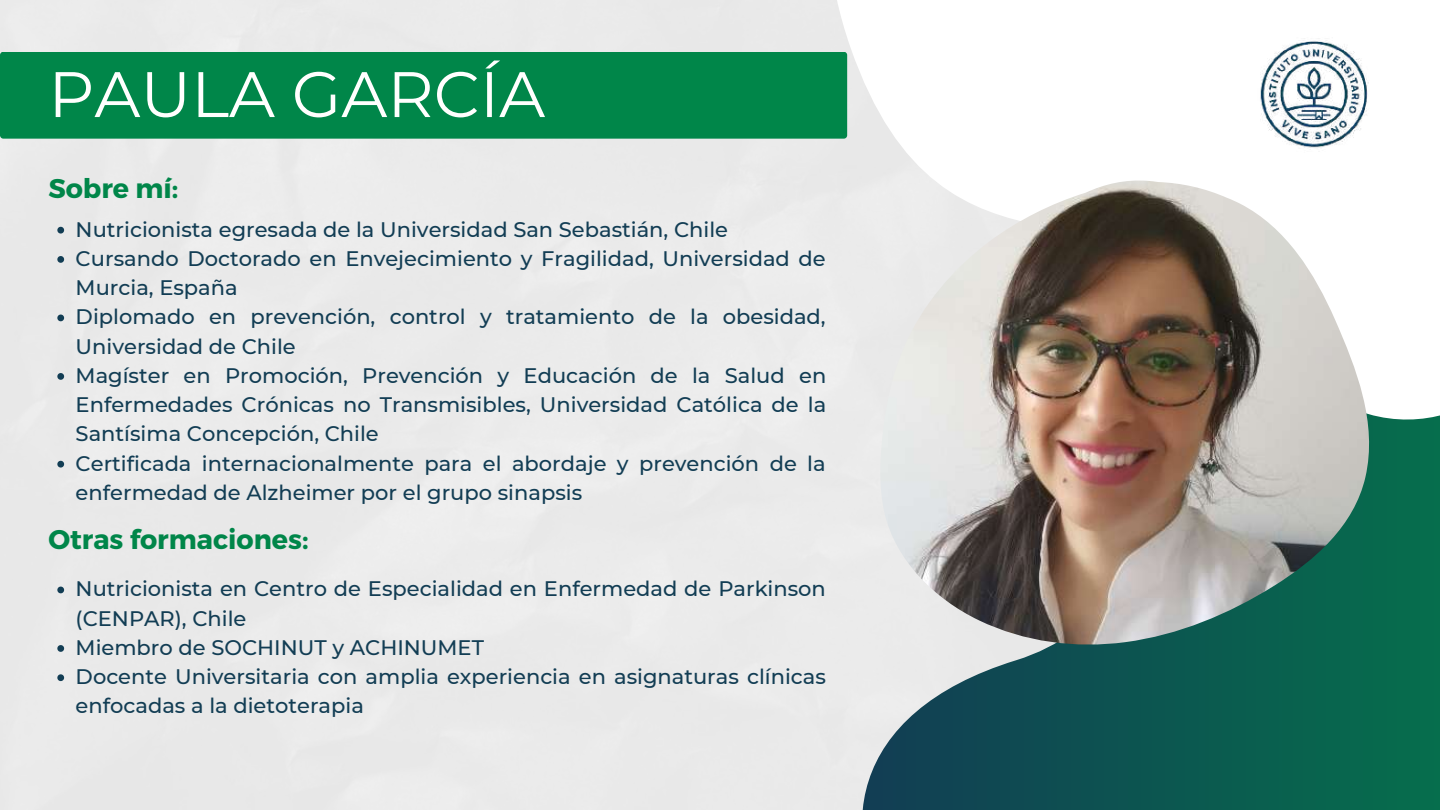
<style>
.page{position:relative;width:1440px;height:810px;background:#fff}
.page>*{position:absolute;margin:0;border:0;box-sizing:border-box;transform-origin:0 0}
.t1{font:64.1px "Montserrat";color:#fffffe}
.t2{font:700 27px "Montserrat";color:#008649}
.t3{font:500 21px/29.3px "Montserrat";color:#123d54}
</style>
<div class="page">
<div style="left:0;top:0;width:862px;height:810px;background:#eaeaea"></div>
<svg style="left:862px;top:557px;width:578px;height:253px;background:#236860"></svg>
<svg style="left:756px;top:0;width:684px;height:557px"></svg>
<img style="left:880px;top:181px;width:490px;height:463px">
<div style="left:0;top:52px;width:847px;height:87px;background:#008649;border-radius:3px"></div>
<img style="left:1239px;top:22px;width:145px;height:146px">
<svg style="left:57px;top:227px;width:7px;height:7px"></svg>
<svg style="left:57px;top:256px;width:7px;height:7px"></svg>
<svg style="left:57px;top:315px;width:7px;height:6px"></svg>
<svg style="left:57px;top:373px;width:7px;height:7px"></svg>
<svg style="left:57px;top:461px;width:7px;height:7px"></svg>
<svg style="left:57px;top:587px;width:7px;height:6px"></svg>
<svg style="left:57px;top:645px;width:7px;height:7px"></svg>
<svg style="left:57px;top:674px;width:7px;height:7px"></svg>
<h1 class="t1" style="left:48px;top:50px;width:498px">PAULA GARCÍA</h1>
<p class="t2" style="left:48px;top:171px;width:132px">Sobre mí:</p>
<p class="t3" style="left:76px;top:214px;width:752px">Nutricionista egresada de la Universidad San Sebastián, Chile Cursando Doctorado en Envejecimiento y Fragilidad, Universidad de Murcia, España<br>Diplomado en prevención, control y tratamiento de la obesidad, Universidad de Chile<br>Magíster en Promoción, Prevención y Educación de la Salud en Enfermedades Crónicas no Transmisibles, Universidad Católica de la Santísima Concepción, Chile<br>Certificada internacionalmente para el abordaje y prevención de la enfermedad de Alzheimer por el grupo sinapsis</p>
<p class="t2" style="left:48px;top:523px;width:262px">Otras formaciones:</p>
<p class="t3" style="left:76px;top:573px;width:752px">Nutricionista en Centro de Especialidad en Enfermedad de Parkinson (CENPAR), Chile<br>Miembro de SOCHINUT y ACHINUMET<br>Docente Universitaria con amplia experiencia en asignaturas clínicas enfocadas a la dietoterapia</p>
</div>
